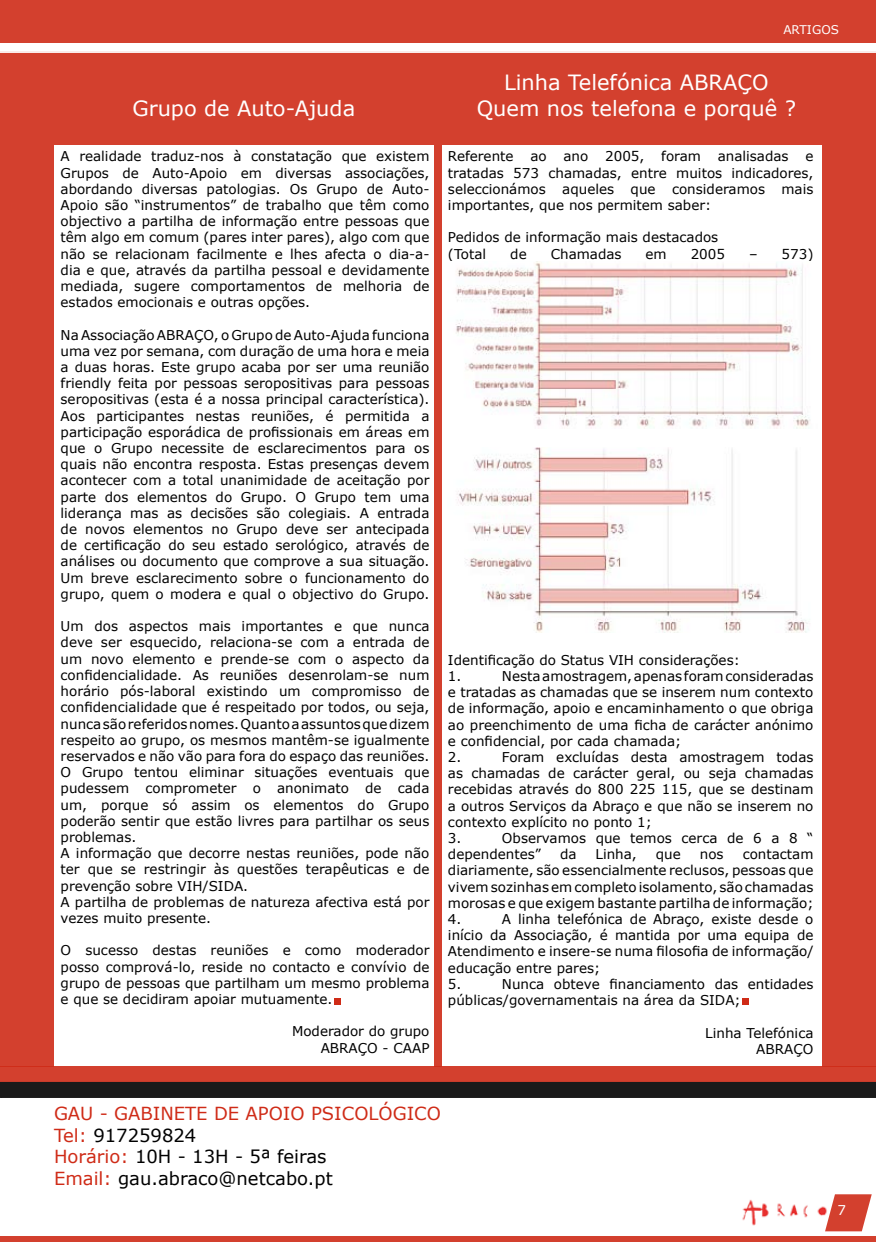
<style>
.page{position:relative;width:876px;height:1242px;background:#fff}
.page>*{position:absolute;margin:0;border:0;box-sizing:border-box;transform-origin:0 0}
.t1{font:21px "Verdana";color:#fff}
.t2{font:18px/21.6px "Verdana";color:#cf2b17}
.t3{font:13.5px/16.2px "Verdana";color:#000}
.t4{font:12px "Verdana";color:#fff}
.s1{color:#000}
</style>
<div class="page">
<div style="left:822px;top:145px;width:54px;height:921px;background:#d3402e"></div>
<div style="left:434px;top:145px;width:8px;height:921px;background:#d3402e"></div>
<div style="left:0;top:0;width:876px;height:43px;background:#d3402e"></div>
<div style="left:0;top:52px;width:876px;height:93px;background:#d3402e"></div>
<div style="left:0;top:1236px;width:876px;height:6px;background:#d3402e"></div>
<div style="left:0;top:145px;width:54px;height:921px;background:#d3402e"></div>
<img style="left:456px;top:261px;width:354px;height:167px">
<img style="left:457px;top:447px;width:352px;height:185px">
<div style="left:742px;top:998px;width:6px;height:7px;background:#cf2b17"></div>
<svg style="left:334px;top:998px;width:6px;height:6px"></svg>
<img style="left:742px;top:1199px;width:83px;height:27px">
<svg style="left:825px;top:1194px;width:47px;height:37px"></svg>
<svg style="left:0;top:1066px;width:876px;height:32px;background:#762c24"></svg>
<h1 class="t1" style="left:504px;top:69px;width:266px">Linha Telefónica ABRAÇO</h1>
<p class="t4" style="left:783px;top:22px;width:57px">ARTIGOS</p>
<h1 class="t1" style="left:132px;top:95px;width:224px">Grupo de Auto-Ajuda</h1>
<h1 class="t1" style="left:477px;top:95px;width:321px">Quem nos telefona e porquê ?</h1>
<p class="t3" style="left:61px;top:148px;width:370px;text-align:justify">A realidade traduz-nos à constatação que existem Grupos de Auto-Apoio em diversas associações, abordando diversas patologias. Os Grupo de Auto-Apoio são “instrumentos” de trabalho que têm como objectivo a partilha de informação entre pessoas que têm algo em comum (pares inter pares), algo com que não se relacionam facilmente e lhes afecta o dia-a&shy;dia e que, através da partilha pessoal e devidamente mediada, sugere comportamentos de melhoria de estados emocionais e outras opções.</p>
<p class="t3" style="left:61px;top:327px;width:370px;text-align:justify">Na Associação ABRAÇO, o Grupo de Auto-Ajuda funciona uma vez por semana, com duração de uma hora e meia a duas horas. Este grupo acaba por ser uma reunião friendly feita por pessoas seropositivas para pessoas seropositivas (esta é a nossa principal característica).<br>Aos participantes nestas reuniões, é permitida a participação esporádica de profissionais em áreas em que o Grupo necessite de esclarecimentos para os quais não encontra resposta. Estas presenças devem acontecer com a total unanimidade de aceitação por parte dos elementos do Grupo. O Grupo tem uma liderança mas as decisões são colegiais. A entrada de novos elementos no Grupo deve ser antecipada de certificação do seu estado serológico, através de análises ou documento que comprove a sua situação.<br>Um breve esclarecimento sobre o funcionamento do grupo, quem o modera e qual o objectivo do Grupo.</p>
<p class="t3" style="left:61px;top:618px;width:370px">Um dos aspectos mais importantes e que nunca deve ser esquecido, relaciona-se com a entrada de um novo elemento e prende-se com o aspecto da confidencialidade. As reuniões desenrolam-se num horário pós-laboral existindo um compromisso de confidencialidade que é respeitado por todos, ou seja, nunca são referidos nomes. Quanto a assuntos que dizem respeito ao grupo, os mesmos mantêm-se igualmente reservados e não vão para fora do espaço das reuniões.<br>O Grupo tentou eliminar situações eventuais que pudessem comprometer o anonimato de cada um, porque só assim os elementos do Grupo poderão sentir que estão livres para partilhar os seus problemas.<br>A informação que decorre nestas reuniões, pode não ter que se restringir às questões terapêuticas e de prevenção sobre VIH/SIDA.<br>A partilha de problemas de natureza afectiva está por vezes muito presente.</p>
<p class="t3" style="left:61px;top:942px;width:370px;text-align:justify">O sucesso destas reuniões e como moderador posso comprová-lo, reside no contacto e convívio de grupo de pessoas que partilham um mesmo problema e que se decidiram apoiar mutuamente.</p>
<p class="t3" style="left:292px;top:1023px;width:139px;text-align:right">Moderador do grupo<br>ABRAÇO - CAAP</p>
<p class="t3" style="left:448px;top:148px;width:367px;text-align:justify">Referente ao ano 2005, foram analisadas e tratadas 573 chamadas, entre muitos indicadores, seleccionámos aqueles que consideramos mais importantes, que nos permitem saber:</p>
<p class="t3" style="left:448px;top:229px;width:272px">Pedidos de informação mais destacados (Total</p>
<p class="t3" style="left:510px;top:246px;width:18px">de</p>
<p class="t3" style="left:551px;top:246px;width:72px">Chamadas</p>
<p class="t3" style="left:646px;top:246px;width:23px">em</p>
<p class="t3" style="left:691px;top:246px;width:36px">2005</p>
<p class="t3" style="left:749px;top:246px;width:66px">– 573)</p>
<p class="t3" style="left:448px;top:652px;width:293px">Identificação do Status VIH considerações:<br>1.</p>
<p class="t3" style="left:448px;top:668px;width:367px;text-indent:54px">Nesta amostragem, apenas foram consideradas e tratadas as chamadas que se inserem num contexto de informação, apoio e encaminhamento o que obriga ao preenchimento de uma ficha de carácter anónimo e confidencial, por cada chamada;<br>2.</p>
<p class="t3" style="left:448px;top:749px;width:367px;text-indent:54px">Foram excluídas desta amostragem todas as chamadas de carácter geral, ou seja chamadas recebidas através do 800 225 115, que se destinam a outros Serviços da Abraço e que não se inserem no contexto explícito no ponto 1;<br>3.</p>
<p class="t3" style="left:448px;top:830px;width:367px;text-indent:54px">Observamos que temos cerca de 6 a 8 “ dependentes”</p>
<p class="t3" style="left:560px;top:846px;width:18px">da</p>
<p class="t3" style="left:595px;top:846px;width:43px">Linha,</p>
<p class="t3" style="left:656px;top:846px;width:27px">que</p>
<p class="t3" style="left:700px;top:846px;width:25px">nos</p>
<p class="t3" style="left:448px;top:846px;width:367px;text-align:justify;text-indent:295px">contactam diariamente, são essencialmente reclusos, pessoas que vivem sozinhas em completo isolamento, são chamadas morosas e que exigem bastante partilha de informação; 4.</p>
<p class="t3" style="left:448px;top:911px;width:367px;text-indent:54px">A linha telefónica de Abraço, existe desde o início da Associação, é mantida por uma equipa de Atendimento e insere-se numa filosofia de informação/ educação entre pares;<br>5.</p>
<p class="t3" style="left:448px;top:976px;width:367px;text-indent:54px">Nunca obteve financiamento das entidades públicas/governamentais na área da SIDA;</p>
<p class="t3" style="left:705px;top:1024px;width:110px;text-align:right">Linha Telefónica<br>ABRAÇO</p>
<h2 class="t2" style="left:54px;top:1103px;width:388px">GAU - GABINETE DE APOIO PSICOLÓGICO<br>Tel: <span class="s1">917259824<br></span>Horário: <span class="s1">10H - 13H - 5ª feiras<br></span>Email: <span class="s1">gau.abraco@netcabo.pt</span></h2>
</div>
